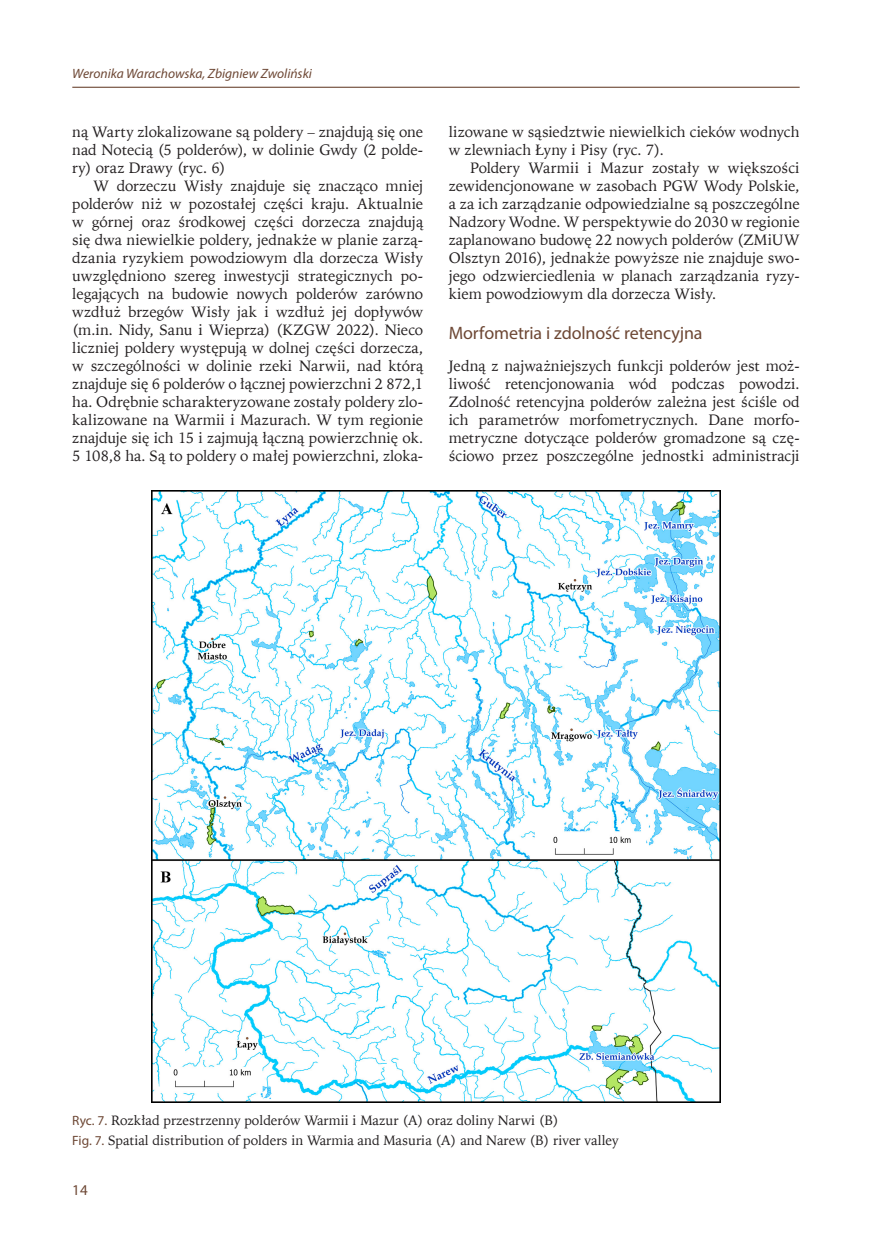
<style>
.page{position:relative;width:872px;height:1245px;background:#fff}
.page>*{position:absolute;margin:0;border:0;box-sizing:border-box;transform-origin:0 0}
.Podtytuł_2{font:18px "Myriad Pro";letter-spacing:-.005em;color:#6d4734}
.Pierwszy{font:15px/18px "Iowan Old St EU";color:#231f20;text-align:justify}
.t1{font:15px "Myriad Pro";color:#6d4734}
.Tytuł_tabeli_ryciny{font:13.5px "Iowan Old St EU";color:#231f20}
.t2{font:italic 13.5px "Myriad Pro";color:#6d4734}
.s1{font-family:"Myriad Pro";color:#6d4734}
</style>
<div class="page">
<hr style="left:72px;top:87px;width:727px;height:1px;background:#6d4734">
<img style="left:152px;top:490px;width:568px;height:612px">
<p class="t2" style="left:72px;top:65px;width:241px">Weronika Warachowska, Zbigniew Zwoliński</p>
<p class="Pierwszy" style="left:72px;top:123px;width:352px">ną Warty zlokalizowane są poldery – znajdują się one nad Notecią (5 polderów), w dolinie Gwdy (2 polde&shy;ry) oraz Drawy (ryc. 6)</p>
<p class="Pierwszy" style="left:72px;top:177px;width:352px;text-indent:21px">W dorzeczu Wisły znajduje się znacząco mniej polderów niż w pozostałej części kraju. Aktualnie w górnej oraz środkowej części dorzecza znajdują się dwa niewielkie poldery, jednakże w planie zarzą&shy;dzania ryzykiem powodziowym dla dorzecza Wisły uwzględniono szereg inwestycji strategicznych po&shy;legających na budowie nowych polderów zarówno wzdłuż brzegów Wisły jak i wzdłuż jej dopływów (m.in. Nidy, Sanu i Wieprza) (KZGW 2022). Nieco liczniej poldery występują w dolnej części dorzecza, w szczególności w dolinie rzeki Narwii, nad którą znajduje się 6 polderów o łącznej powierzchni 2 872,1 ha. Odrębnie scharakteryzowane zostały poldery zlo&shy;kalizowane na Warmii i Mazurach. W tym regionie znajduje się ich 15 i zajmują łączną powierzchnię ok.<br>5 108,8 ha. Są to poldery o małej powierzchni, zloka-</p>
<p class="Pierwszy" style="left:449px;top:123px;width:352px">lizowane w sąsiedztwie niewielkich cieków wodnych w zlewniach Łyny i Pisy (ryc. 7).</p>
<p class="Pierwszy" style="left:449px;top:159px;width:352px;text-indent:21px">Poldery Warmii i Mazur zostały w większości zewidencjonowane w zasobach PGW Wody Polskie, a za ich zarządzanie odpowiedzialne są poszczególne Nadzory Wodne. W perspektywie do 2030 w regionie zaplanowano budowę 22 nowych polderów (ZMiUW Olsztyn 2016), jednakże powyższe nie znajduje swo&shy;jego odzwierciedlenia w planach zarządzania ryzy&shy;kiem powodziowym dla dorzecza Wisły.</p>
<p class="Podtytuł_2" style="left:449px;top:322px;width:255px">Morfometria i zdolność retencyjna</p>
<p class="Pierwszy" style="left:449px;top:357px;width:352px">Jedną z najważniejszych funkcji polderów jest moż&shy;liwość retencjonowania wód podczas powodzi.<br>Zdolność retencyjna polderów zależna jest ściśle od ich parametrów morfometrycznych. Dane morfo&shy;metryczne dotyczące polderów gromadzone są czę&shy;ściowo przez poszczególne jednostki administracji</p>
<p class="Tytuł_tabeli_ryciny" style="left:72px;top:1112px;width:488px"><span class="s1">Ryc. 7.</span> Rozkład przestrzenny polderów Warmii i Mazur (A) oraz doliny Narwi (B)</p>
<p class="Tytuł_tabeli_ryciny" style="left:72px;top:1131px;width:548px"><span class="s1">Fig. 7.</span> Spatial distribution of polders in Warmia and Masuria (A) and Narew (B) river valley</p>
<p class="t1" style="left:72px;top:1181px;width:17px">14</p>
</div>
